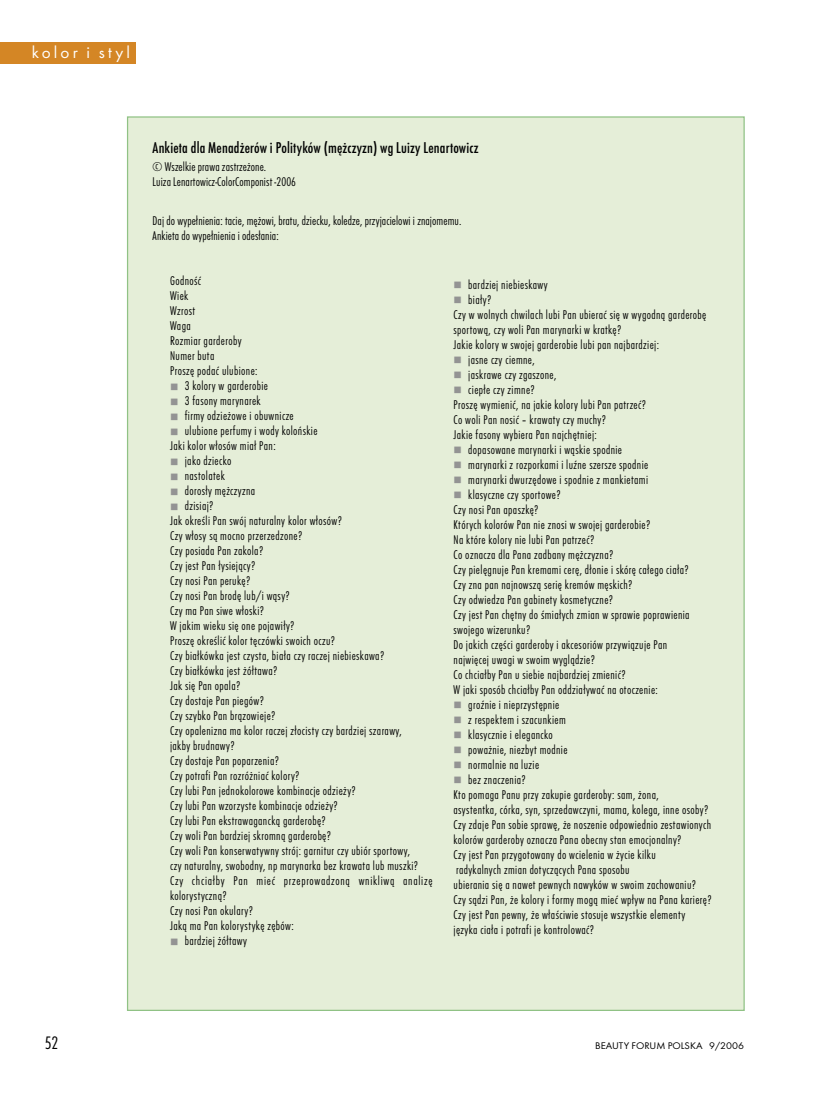
<style>
.page{position:relative;width:815px;height:1099px;background:#fff}
.page>*{position:absolute;margin:0;border:0;box-sizing:border-box;transform-origin:0 0}
.pagina{font:18.75px "Futura TEE Ligh Cond";color:#000}
.dzial{font:17.25px "Futura TEE";letter-spacing:.18em;color:#fff}
.wskazowki_-_tytul{font:500 condensed 16.25px "Futura TEE";letter-spacing:.01em;color:#000}
.wskazowki{font:13.12px "Futura TEE Ligh Cond";letter-spacing:.03em;color:#000}
.wskazowki-2{font:13.12px "Futura TEE Ligh Cond";letter-spacing:.01em;color:#000}
.wskazowki-3{font:13.12px/15px "Futura TEE Ligh Cond";letter-spacing:.055em;color:#000}
.pagina1{font:10px "Futura TEE";color:#000;scale:1.05 1}
.s1{color:#939393}
</style>
<div class="page">
<div style="left:128px;top:117px;width:616px;height:893px;background:#e5eed8"></div>
<div style="left:0;top:43px;width:136px;height:21px;background:#d48625"></div>
<p class="dzial" style="left:32px;top:42px;width:100px">kolor i styl</p>
<p class="wskazowki_-_tytul" style="left:153px;top:138px;width:327px">Ankieta dla Menadżerów i Polityków (mężczyzn) wg Luizy Lenartowicz</p>
<p class="wskazowki-2" style="left:153px;top:159px;width:115px">© Wszelkie prawa zastrzeżone.</p>
<p class="wskazowki-2" style="left:153px;top:174px;width:145px">Luiza Lenartowicz-ColorComponist -2006</p>
<p class="wskazowki-2" style="left:153px;top:213px;width:310px">Daj do wypełnienia: tacie, mężowi, bratu, dziecku, koledze, przyjacielowi i znajomemu.</p>
<p class="wskazowki-2" style="left:153px;top:228px;width:128px">Ankieta do wypełnienia i odesłania:</p>
<p class="wskazowki" style="left:170px;top:273px;width:33px">Godność</p>
<p class="wskazowki" style="left:170px;top:288px;width:20px">Wiek</p>
<p class="wskazowki" style="left:170px;top:303px;width:27px">Wzrost</p>
<p class="wskazowki" style="left:170px;top:318px;width:22px">Waga</p>
<p class="wskazowki" style="left:170px;top:333px;width:73px">Rozmiar garderoby</p>
<p class="wskazowki" style="left:170px;top:348px;width:46px">Numer buta</p>
<p class="wskazowki" style="left:170px;top:363px;width:89px">Proszę podać ulubione:</p>
<p class="wskazowki" style="left:170px;top:378px;width:99px"><span class="s1">■</span> 3 kolory w garderobie</p>
<p class="wskazowki" style="left:170px;top:393px;width:92px"><span class="s1">■</span> 3 fasony marynarek</p>
<p class="wskazowki" style="left:170px;top:408px;width:125px"><span class="s1">■</span> firmy odzieżowe i obuwnicze</p>
<p class="wskazowki" style="left:170px;top:423px;width:149px"><span class="s1">■</span> ulubione perfumy i wody kolońskie</p>
<p class="wskazowki" style="left:170px;top:438px;width:107px">Jaki kolor włosów miał Pan:</p>
<p class="wskazowki" style="left:170px;top:453px;width:63px"><span class="s1">■</span> jako dziecko</p>
<p class="wskazowki" style="left:170px;top:468px;width:56px"><span class="s1">■</span> nastolatek</p>
<p class="wskazowki" style="left:170px;top:483px;width:87px"><span class="s1">■</span> dorosły mężczyzna</p>
<p class="wskazowki" style="left:170px;top:498px;width:45px"><span class="s1">■</span> dzisiaj?</p>
<p class="wskazowki" style="left:170px;top:513px;width:174px">Jak określi Pan swój naturalny kolor włosów?</p>
<p class="wskazowki" style="left:170px;top:528px;width:134px">Czy włosy są mocno przerzedzone?</p>
<p class="wskazowki" style="left:170px;top:543px;width:95px">Czy posiada Pan zakola?</p>
<p class="wskazowki" style="left:170px;top:558px;width:87px">Czy jest Pan łysiejący?</p>
<p class="wskazowki" style="left:170px;top:573px;width:82px">Czy nosi Pan perukę?</p>
<p class="wskazowki" style="left:170px;top:588px;width:121px">Czy nosi Pan brodę lub/i wąsy?</p>
<p class="wskazowki" style="left:170px;top:603px;width:96px">Czy ma Pan siwe włoski?</p>
<p class="wskazowki" style="left:170px;top:618px;width:126px">W jakim wieku się one pojawiły?</p>
<p class="wskazowki" style="left:170px;top:633px;width:167px">Proszę określić kolor tęczówki swoich oczu?</p>
<p class="wskazowki" style="left:170px;top:648px;width:216px">Czy białkówka jest czysta, biała czy raczej niebieskawa?</p>
<p class="wskazowki" style="left:170px;top:663px;width:109px">Czy białkówka jest żółtawa?</p>
<p class="wskazowki" style="left:170px;top:678px;width:72px">Jak się Pan opala?</p>
<p class="wskazowki" style="left:170px;top:693px;width:96px">Czy dostaje Pan piegów?</p>
<p class="wskazowki" style="left:170px;top:708px;width:107px">Czy szybko Pan brązowieje?</p>
<p class="wskazowki" style="left:170px;top:723px;width:233px">Czy opalenizna ma kolor raczej złocisty czy bardziej szarawy,</p>
<p class="wskazowki" style="left:170px;top:738px;width:66px">jakby brudnawy?</p>
<p class="wskazowki" style="left:170px;top:753px;width:111px">Czy dostaje Pan poparzenia?</p>
<p class="wskazowki" style="left:170px;top:768px;width:131px">Czy potrafi Pan rozróżniać kolory?</p>
<p class="wskazowki" style="left:170px;top:783px;width:187px">Czy lubi Pan jednokolorowe kombinacje odzieży?</p>
<p class="wskazowki" style="left:170px;top:798px;width:169px">Czy lubi Pan wzorzyste kombinacje odzieży?</p>
<p class="wskazowki" style="left:170px;top:813px;width:157px">Czy lubi Pan ekstrawagancką garderobę?</p>
<p class="wskazowki" style="left:170px;top:828px;width:163px">Czy woli Pan bardziej skromną garderobę?</p>
<p class="wskazowki" style="left:170px;top:843px;width:241px">Czy woli Pan konserwatywny strój: garnitur czy ubiór sportowy,</p>
<p class="wskazowki" style="left:170px;top:858px;width:250px">czy naturalny, swobodny, np marynarka bez krawata lub muszki?</p>
<p class="wskazowki-3" style="left:170px;top:873px;width:264px">Czy chciałby Pan mieć przeprowadzoną wnikliwą analizę kolorystyczną?</p>
<p class="wskazowki" style="left:170px;top:903px;width:84px">Czy nosi Pan okulary?</p>
<p class="wskazowki" style="left:170px;top:918px;width:125px">Jaką ma Pan kolorystykę zębów:</p>
<p class="wskazowki" style="left:170px;top:933px;width:78px"><span class="s1">■</span> bardziej żółtawy</p>
<p class="wskazowki" style="left:454px;top:277px;width:96px"><span class="s1">■</span> bardziej niebieskawy</p>
<p class="wskazowki" style="left:454px;top:292px;width:39px"><span class="s1">■</span> biały?</p>
<p class="wskazowki" style="left:454px;top:307px;width:254px">Czy w wolnych chwilach lubi Pan ubierać się w wygodną garderobę</p>
<p class="wskazowki" style="left:454px;top:322px;width:169px">sportową, czy woli Pan marynarki w kratkę?</p>
<p class="wskazowki" style="left:454px;top:337px;width:207px">Jakie kolory w swojej garderobie lubi pan najbardziej:</p>
<p class="wskazowki" style="left:454px;top:352px;width:83px"><span class="s1">■</span> jasne czy ciemne,</p>
<p class="wskazowki" style="left:454px;top:367px;width:104px"><span class="s1">■</span> jaskrawe czy zgaszone,</p>
<p class="wskazowki" style="left:454px;top:382px;width:83px"><span class="s1">■</span> ciepłe czy zimne?</p>
<p class="wskazowki" style="left:454px;top:397px;width:194px">Proszę wymienić, na jakie kolory lubi Pan patrzeć?</p>
<p class="wskazowki" style="left:454px;top:412px;width:154px">Co woli Pan nosić – krawaty czy muchy?</p>
<p class="wskazowki" style="left:454px;top:427px;width:145px">Jakie fasony wybiera Pan najchętniej:</p>
<p class="wskazowki" style="left:454px;top:442px;width:170px"><span class="s1">■</span> dopasowane marynarki i wąskie spodnie</p>
<p class="wskazowki" style="left:454px;top:457px;width:196px"><span class="s1">■</span> marynarki z rozporkami i luźne szersze spodnie</p>
<p class="wskazowki" style="left:454px;top:472px;width:196px"><span class="s1">■</span> marynarki dwurzędowe i spodnie z mankietami</p>
<p class="wskazowki" style="left:454px;top:487px;width:109px"><span class="s1">■</span> klasyczne czy sportowe?</p>
<p class="wskazowki" style="left:454px;top:502px;width:87px">Czy nosi Pan apaszkę?</p>
<p class="wskazowki" style="left:454px;top:517px;width:198px">Których kolorów Pan nie znosi w swojej garderobie?</p>
<p class="wskazowki" style="left:454px;top:532px;width:142px">Na które kolory nie lubi Pan patrzeć?</p>
<p class="wskazowki" style="left:454px;top:547px;width:161px">Co oznacza dla Pana zadbany mężczyzna?</p>
<p class="wskazowki" style="left:454px;top:562px;width:237px">Czy pielęgnuje Pan kremami cerę, dłonie i skórę całego ciała?</p>
<p class="wskazowki" style="left:454px;top:577px;width:181px">Czy zna pan najnowszą serię kremów męskich?</p>
<p class="wskazowki" style="left:454px;top:592px;width:161px">Czy odwiedza Pan gabinety kosmetyczne?</p>
<p class="wskazowki" style="left:454px;top:607px;width:238px">Czy jest Pan chętny do śmiałych zmian w sprawie poprawienia</p>
<p class="wskazowki" style="left:454px;top:622px;width:78px">swojego wizerunku?</p>
<p class="wskazowki" style="left:454px;top:637px;width:215px">Do jakich części garderoby i akcesoriów przywiązuje Pan</p>
<p class="wskazowki" style="left:454px;top:652px;width:143px">najwięcej uwagi w swoim wyglądzie?</p>
<p class="wskazowki" style="left:454px;top:667px;width:174px">Co chciałby Pan u siebie najbardziej zmienić?</p>
<p class="wskazowki" style="left:454px;top:682px;width:206px">W jaki sposób chciałby Pan oddziaływać na otoczenie:</p>
<p class="wskazowki" style="left:454px;top:697px;width:107px"><span class="s1">■</span> groźnie i nieprzystępnie</p>
<p class="wskazowki" style="left:454px;top:712px;width:114px"><span class="s1">■</span> z respektem i szacunkiem</p>
<p class="wskazowki" style="left:454px;top:727px;width:101px"><span class="s1">■</span> klasycznie i elegancko</p>
<p class="wskazowki" style="left:454px;top:742px;width:115px"><span class="s1">■</span> poważnie, niezbyt modnie</p>
<p class="wskazowki" style="left:454px;top:757px;width:87px"><span class="s1">■</span> normalnie na luzie</p>
<p class="wskazowki" style="left:454px;top:772px;width:74px"><span class="s1">■</span> bez znaczenia?</p>
<p class="wskazowki" style="left:454px;top:787px;width:207px">Kto pomaga Panu przy zakupie garderoby: sam, żona,</p>
<p class="wskazowki" style="left:454px;top:802px;width:256px">asystentka, córka, syn, sprzedawczyni, mama, kolega, inne osoby?</p>
<p class="wskazowki" style="left:454px;top:817px;width:259px">Czy zdaje Pan sobie sprawę, że noszenie odpowiednio zestawionych</p>
<p class="wskazowki" style="left:454px;top:832px;width:230px">kolorów garderoby oznacza Pana obecny stan emocjonalny?</p>
<p class="wskazowki" style="left:454px;top:847px;width:204px">Czy jest Pan przygotowany do wcielenia w życie kilku</p>
<p class="wskazowki" style="left:456px;top:862px;width:175px">radykalnych zmian dotyczących Pana sposobu</p>
<p class="wskazowki" style="left:454px;top:877px;width:244px">ubierania się a nawet pewnych nawyków w swoim zachowaniu?</p>
<p class="wskazowki" style="left:454px;top:892px;width:260px">Czy sądzi Pan, że kolory i formy mogą mieć wpływ na Pana karierę?</p>
<p class="wskazowki" style="left:454px;top:907px;width:233px">Czy jest Pan pewny, że właściwie stosuje wszystkie elementy</p>
<p class="wskazowki" style="left:454px;top:922px;width:142px">języka ciała i potrafi je kontrolować?</p>
<p class="pagina" style="left:45px;top:1031px;width:15px">52</p>
<p class="pagina1" style="left:595px;top:1039px;width:143px">BEAUTY FORUM POLSKA 9/2006</p>
</div>
